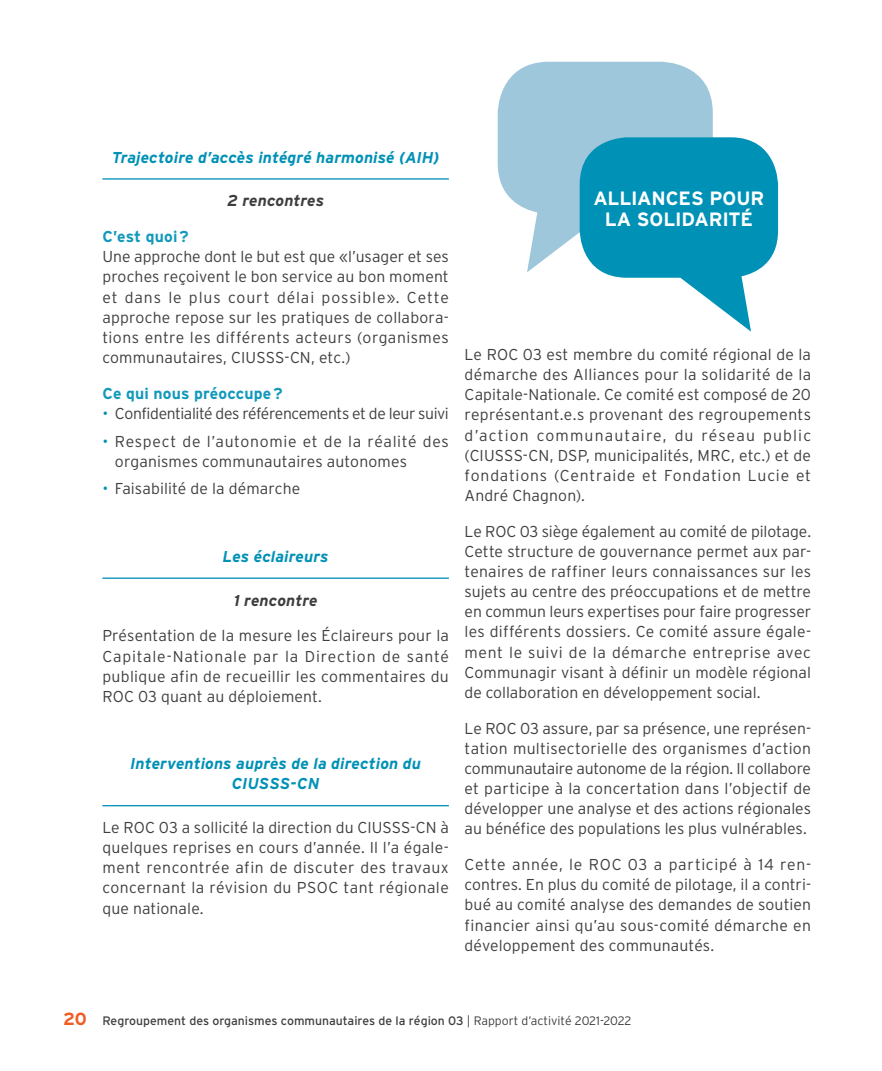
<style>
.page{position:relative;width:882px;height:1071px;background:#fff}
.page>*{position:absolute;margin:0;border:0;box-sizing:border-box;transform-origin:0 0}
.Txt_courant{font:700 19.25px/20.1px "Interstate";letter-spacing:-.01em;color:#fff;text-align:center}
.Txt_courant-2{font:300 15.75px/20.1px "Interstate";letter-spacing:.01em;color:#3e3e3f;text-align:justify}
.Titre___Mandats{font:italic 700 15.75px/20.1px "Interstate";letter-spacing:.005em;color:#0091b6;text-align:center}
.Txt_courant-3{font:300 15.75px "Interstate";letter-spacing:-.025em;color:#3e3e3f}
.Intertitre{font:700 15.75px "Interstate";letter-spacing:.01em;color:#1299bc}
.Txt___Actions{font:italic 700 15.75px "Interstate";letter-spacing:.005em;color:#3e3e3f}
.t1{font:12.25px "Interstate";color:#3e3e3f}
.s1{color:#0091b6}
.s2{font-weight:700;font-size:17.5px;color:#f25b21}
.s3{font-weight:300}
</style>
<div class="page">
<hr style="left:102px;top:178px;width:347px;height:2px;background:#0091b6">
<hr style="left:102px;top:578px;width:347px;height:1px;background:#0091b6">
<hr style="left:102px;top:805px;width:347px;height:1px;background:#0091b6">
<svg style="left:498px;top:62px;width:215px;height:210px;fill:#9fc7dc"></svg>
<svg style="left:580px;top:137px;width:198px;height:195px;fill:#0091b6"></svg>
<p class="Titre___Mandats" style="left:112px;top:147px;width:329px">Trajectoire d’accès intégré harmonisé (AIH)</p>
<p class="Txt___Actions" style="left:227px;top:192px;width:98px">2 rencontres</p>
<p class="Intertitre" style="left:102px;top:228px;width:88px">C’est quoi?</p>
<p class="Txt_courant-2" style="left:102px;top:247px;width:348px">Une approche dont le but est que «l’usager et ses proches reçoivent le bon service au bon moment et dans le plus court délai possible». Cette approche repose sur les pratiques de collabora&shy;tions entre les différents acteurs (organismes communautaires, CIUSSS-CN, etc.)</p>
<p class="Intertitre" style="left:102px;top:384px;width:182px">Ce qui nous préoccupe?</p>
<p class="Txt_courant-3" style="left:102px;top:405px;width:348px"><span class="s1">•</span> Confidentialité des référencements et de leur suivi</p>
<p class="Txt_courant-2" style="left:115px;top:431px;width:335px;text-indent:-13px"><span class="s1">•</span> Respect de l’autonomie et de la réalité des organismes communautaires autonomes</p>
<p class="Txt_courant-2" style="left:102px;top:479px;width:199px"><span class="s1">•</span> Faisabilité de la démarche</p>
<p class="Titre___Mandats" style="left:223px;top:546px;width:107px">Les éclaireurs</p>
<p class="Txt___Actions" style="left:234px;top:591px;width:85px">1 rencontre</p>
<p class="Txt_courant-2" style="left:102px;top:626px;width:348px">Présentation de la mesure les Éclaireurs pour la Capitale-Nationale par la Direction de santé publique afin de recueillir les commentaires du ROC 03 quant au déploiement.</p>
<p class="Titre___Mandats" style="left:130px;top:753px;width:292px">Interventions auprès de la direction du<br>CIUSSS-CN</p>
<p class="Txt_courant-2" style="left:102px;top:817px;width:348px">Le ROC 03 a sollicité la direction du CIUSSS-CN à quelques reprises en cours d’année. Il l’a égale&shy;ment rencontrée afin de discuter des travaux concernant la révision du PSOC tant régionale que nationale.</p>
<p class="Txt_courant" style="left:593px;top:189px;width:173px">ALLIANCES POUR<br>LA SOLIDARITÉ</p>
<p class="Txt_courant-2" style="left:465px;top:344px;width:348px">Le ROC 03 est membre du comité régional de la démarche des Alliances pour la solidarité de la Capitale-Nationale. Ce comité est composé de 20 représentant.e.s provenant des regroupements d’action communautaire, du réseau public (CIUSSS-CN, DSP, municipalités, MRC, etc.) et de fondations (Centraide et Fondation Lucie et André Chagnon).</p>
<p class="Txt_courant-2" style="left:465px;top:521px;width:348px">Le ROC 03 siège également au comité de pilotage.<br>Cette structure de gouvernance permet aux par&shy;tenaires de raffiner leurs connaissances sur les sujets au centre des préoccupations et de mettre en commun leurs expertises pour faire progresser les différents dossiers. Ce comité assure égale&shy;ment le suivi de la démarche entreprise avec Communagir visant à définir un modèle régional de collaboration en développement social.</p>
<p class="Txt_courant-2" style="left:465px;top:718px;width:348px">Le ROC 03 assure, par sa présence, une représen&shy;tation multisectorielle des organismes d’action communautaire autonome de la région. Il collabore et participe à la concertation dans l’objectif de développer une analyse et des actions régionales au bénéfice des populations les plus vulnérables.</p>
<p class="Txt_courant-2" style="left:465px;top:854px;width:348px">Cette année, le ROC 03 a participé à 14 ren&shy;contres. En plus du comité de pilotage, il a contri&shy;bué au comité analyse des demandes de soutien financier ainsi qu’au sous-comité démarche en développement des communautés.</p>
<p class="t1" style="left:63px;top:1014px;width:570px"><span class="s2">20</span> Regroupement des organismes communautaires de la région 03 <span class="s3">| Rapport d’activité 2021-2022</span></p>
</div>
